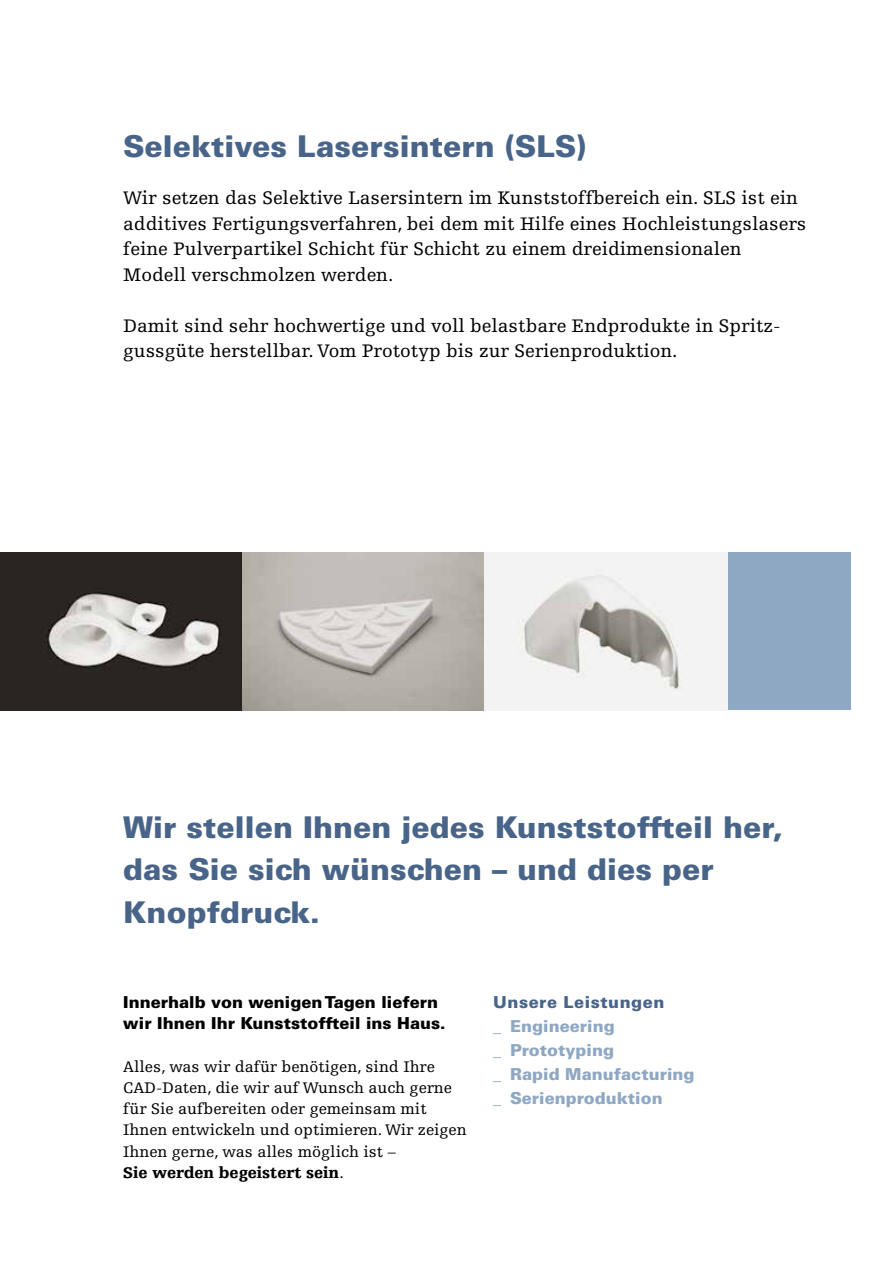
<style>
.page{position:relative;width:893px;height:1263px;background:#fff}
.page>*{position:absolute;margin:0;border:0;box-sizing:border-box;transform-origin:0 0}
.t1{font:900 30px/42.5px "Univers LT Std";color:#486489}
.t2{font:19.2px/25.5px "Egyptienne FLT Std";color:#000}
.t3{font:900 16.5px/24px "Univers LT Std";color:#8ea7c3}
.t4{font:900 16.5px/21.3px "Univers LT Std";color:#000}
.t5{font:16.2px/21.3px "Egyptienne FLT Std";color:#000}
.s1{font-weight:900}
.s2{color:#486489}
.s3{font-family:"Egyptienne FLT Std";font-weight:400}
</style>
<div class="page">
<div style="left:727px;top:552px;width:123px;height:158px;background:#8ea7c3"></div>
<img style="left:0;top:552px;width:727px;height:158px">
<h1 class="t1" style="left:123px;top:125px;width:465px">Selektives Lasersintern (SLS)</h1>
<p class="t2" style="left:123px;top:185px;width:685px">Wir setzen das Selektive Lasersintern im Kunststoffbereich ein. SLS ist ein additives Fertigungsverfahren, bei dem mit Hilfe eines Hochleistungslasers feine Pulverpartikel Schicht für Schicht zu einem dreidimensionalen Modell verschmolzen werden.</p>
<p class="t2" style="left:123px;top:313px;width:659px">Damit sind sehr hochwertige und voll belastbare Endprodukte in Spritz&shy;gussgüte herstellbar. Vom Prototyp bis zur Serienproduktion.</p>
<h1 class="t1" style="left:123px;top:805px;width:661px">Wir stellen Ihnen jedes Kunststoffteil her, das Sie sich wünschen – und dies per<br>Knopfdruck.</h1>
<p class="t4" style="left:123px;top:991px;width:324px">Innerhalb von wenigen Tagen liefern wir Ihnen Ihr Kunststoffteil ins Haus.</p>
<p class="t5" style="left:123px;top:1056px;width:345px">Alles, was wir dafür benötigen, sind Ihre CAD-Daten, die wir auf Wunsch auch gerne für Sie aufbereiten oder gemeinsam mit Ihnen entwickeln und optimieren. Wir zeigen Ihnen gerne, was alles möglich ist –<br><span class="s1">Sie werden begeistert sein</span>.</p>
<p class="t3" style="left:493px;top:990px;width:203px"><span class="s2">Unsere Leistungen<br></span><span class="s3">_</span> Engineering<br><span class="s3">_</span> Prototyping<br><span class="s3">_</span> Rapid Manufacturing <span class="s3">_</span> Serienproduktion</p>
</div>
